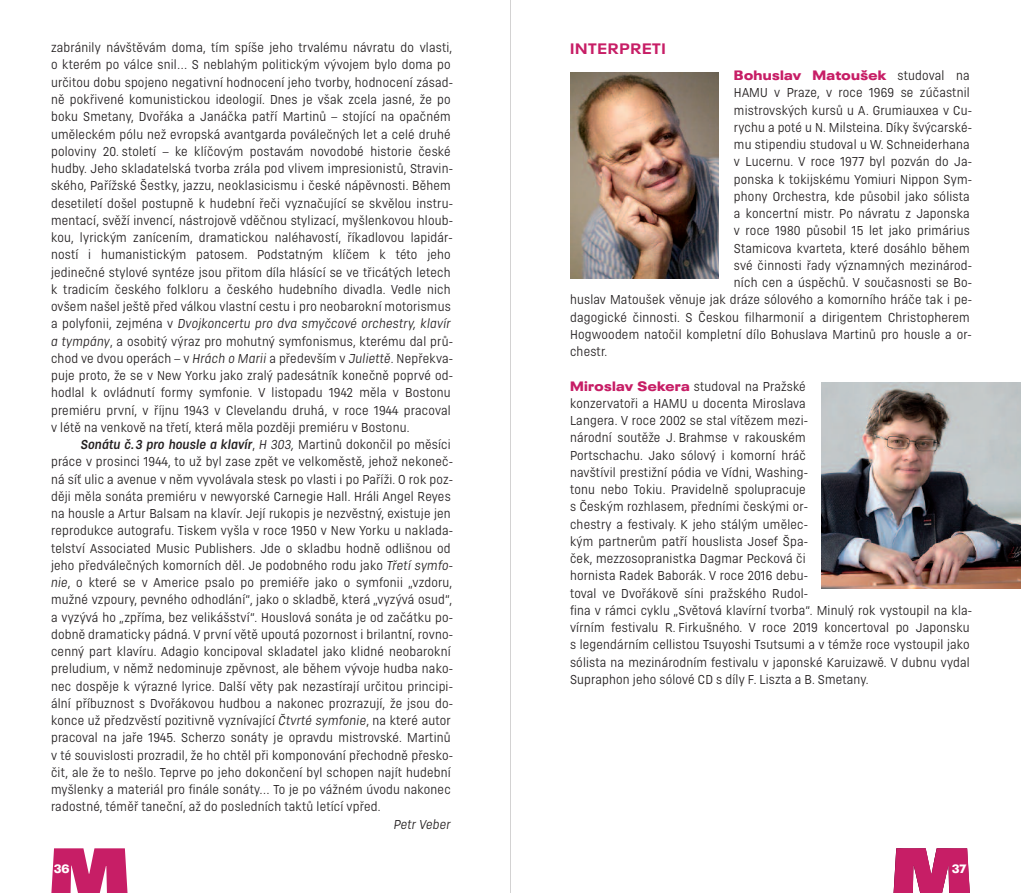
<style>
.page{position:relative;width:1021px;height:893px;background:#fff}
.page>*{position:absolute;margin:0;border:0;box-sizing:border-box;transform-origin:0 0}
.t1{font:700 15px "Neue Plak Extended";letter-spacing:.05em;color:#c71e66}
.t2{font:900 13.5px "Neue Plak Extended";letter-spacing:.025em;color:#c71e66}
.t3{font:12px/17.2px "Normatica";color:#231f20}
.t4{font:italic 12px "Normatica";color:#231f20}
.t5{font:900 12px "Neue Plak";color:#fff}
.s1{font-style:italic}
.s2{font-weight:500;font-style:italic}
.s3{font-family:"Normatica";font-weight:400;font-size:12px;color:#231f20}
.s4{font-family:"Neue Plak Extended";font-weight:900;font-size:13.5px;color:#c71e66}
</style>
<div class="page">
<svg style="left:893px;top:848px;width:77px;height:45px;background:#cc3b79"></svg>
<svg style="left:51px;top:848px;width:77px;height:45px;background:#cf407d"></svg>
<hr style="left:510px;top:0;width:1px;height:893px;background:#d3d2d2">
<img style="left:570px;top:72px;width:149px;height:207px">
<img style="left:821px;top:383px;width:199px;height:206px">
<p class="t3" style="left:51px;top:40px;width:403px">zabránily návštěvám doma, tím spíše jeho trvalému návratu do vlasti, o kterém po válce snil… S neblahým politickým vývojem bylo doma po určitou dobu spojeno negativní hodnocení jeho tvorby, hodnocení zásad&shy;ně pokřivené komunistickou ideologií. Dnes je však zcela jasné, že po boku Smetany, Dvořáka a Janáčka patří Martinů – stojící na opačném uměleckém pólu než evropská avantgarda poválečných let a celé druhé poloviny 20. století – ke klíčovým postavám novodobé historie české hudby. Jeho skladatelská tvorba zrála pod vlivem impresionistů, Stravin&shy;ského, Pařížské Šestky, jazzu, neoklasicismu i české nápěvnosti. Během desetiletí došel postupně k hudební řeči vyznačující se skvělou instru&shy;mentací, svěží invencí, nástrojově vděčnou stylizací, myšlenkovou hloub&shy;kou, lyrickým zanícením, dramatickou naléhavostí, říkadlovou lapidár&shy;ností i humanistickým patosem. Podstatným klíčem k této jeho jedinečné stylové syntéze jsou přitom díla hlásící se ve třicátých letech k tradicím českého folkloru a českého hudebního divadla. Vedle nich ovšem našel ještě před válkou vlastní cestu i pro neobarokní motorismus a polyfonii, zejména v <span class="s1">Dvojkoncertu pro dva smyčcové orchestry, klavír a tympány</span>, a osobitý výraz pro mohutný symfonismus, kterému dal prů&shy;chod ve dvou operách – v <span class="s1">Hrách o Marii</span> a především v <span class="s1">Juliettě</span>. Nepřekva&shy;puje proto, že se v New Yorku jako zralý padesátník konečně poprvé od&shy;hodlal k ovládnutí formy symfonie. V listopadu 1942 měla v Bostonu premiéru první, v říjnu 1943 v Clevelandu druhá, v roce 1944 pracoval v létě na venkově na třetí, která měla později premiéru v Bostonu.</p>
<p class="t3" style="left:51px;top:437px;width:403px;text-indent:30px"><span class="s2">Sonátu č.3 pro housle a klavír</span>, <span class="s1">H 303,</span> Martinů dokončil po měsíci práce v prosinci 1944, to už byl zase zpět ve velkoměstě, jehož nekoneč&shy;ná síť ulic a avenue v něm vyvolávala stesk po vlasti i po Paříži. O rok poz&shy;ději měla sonáta premiéru v newyorské Carnegie Hall. Hráli Angel Reyes na housle a Artur Balsam na klavír. Její rukopis je nezvěstný, existuje jen reprodukce autografu. Tiskem vyšla v roce 1950 v New Yorku u naklada&shy;telství Associated Music Publishers. Jde o skladbu hodně odlišnou od jeho předválečných komorních děl. Je podobného rodu jako <span class="s1">Třetí symfo&shy;nie</span>, o které se v Americe psalo po premiéře jako o symfonii „vzdoru, mužné vzpoury, pevného odhodlání“, jako o skladbě, která „vyzývá osud“, a vyzývá ho „zpříma, bez velikášství“. Houslová sonáta je od začátku po&shy;dobně dramaticky pádná. V první větě upoutá pozornost i brilantní, rovno&shy;cenný part klavíru. Adagio koncipoval skladatel jako klidné neobarokní preludium, v němž nedominuje zpěvnost, ale během vývoje hudba nako&shy;nec dospěje k výrazné lyrice. Další věty pak nezastírají určitou principi&shy;ální příbuznost s Dvořákovou hudbou a nakonec prozrazují, že jsou do&shy;konce už předzvěstí pozitivně vyznívající <span class="s1">Čtvrté symfonie</span>, na které autor pracoval na jaře 1945. Scherzo sonáty je opravdu mistrovské. Martinů v té souvislosti prozradil, že ho chtěl při komponování přechodně přesko&shy;čit, ale že to nešlo. Teprve po jeho dokončení byl schopen najít hudební myšlenky a materiál pro finále sonáty… To je po vážném úvodu nakonec radostné, téměř taneční, až do posledních taktů letící vpřed.</p>
<p class="t4" style="left:394px;top:819px;width:59px">Petr Veber</p>
<p class="t5" style="left:54px;top:864px;width:17px">36</p>
<p class="t5" style="left:952px;top:864px;width:16px">37</p>
<p class="t1" style="left:570px;top:44px;width:97px">INTERPRETI</p>
<p class="t2" style="left:734px;top:71px;width:237px">bohuslav Matoušek <span class="s3">studoval na</span></p>
<p class="t3" style="left:734px;top:85px;width:237px">HAMU v Praze, v roce 1969 se zúčastnil</p>
<p class="t3" style="left:734px;top:102px;width:240px">mistrovských kursů u A. Grumiauxea v Cu-</p>
<p class="t3" style="left:734px;top:119px;width:240px">rychu a poté u N. Milsteina. Díky švýcarské-</p>
<p class="t3" style="left:734px;top:137px;width:237px">mu stipendiu studoval u W. Schneiderhana</p>
<p class="t3" style="left:734px;top:154px;width:240px">v Lucernu. V roce 1977 byl pozván do Ja-</p>
<p class="t3" style="left:734px;top:171px;width:240px">ponska k tokijskému Yomiuri Nippon Sym-</p>
<p class="t3" style="left:734px;top:188px;width:237px">phony Orchestra, kde působil jako sólista</p>
<p class="t3" style="left:734px;top:206px;width:237px">a koncertní mistr. Po návratu z Japonska</p>
<p class="t3" style="left:734px;top:223px;width:237px">v roce 1980 působil 15 let jako primárius</p>
<p class="t3" style="left:734px;top:240px;width:237px">Stamicova kvarteta, které dosáhlo během</p>
<p class="t3" style="left:734px;top:257px;width:240px">své činnosti řady významných mezinárod-</p>
<p class="t3" style="left:734px;top:275px;width:240px">ních cen a úspěchů. V současnosti se Bo-</p>
<p class="t3" style="left:570px;top:292px;width:403px">huslav Matoušek věnuje jak dráze sólového a komorního hráče tak i pe-</p>
<p class="t3" style="left:570px;top:309px;width:401px">dagogické činnosti. S Českou filharmonií a dirigentem Christopherem</p>
<p class="t3" style="left:570px;top:326px;width:403px">Hogwoodem natočil kompletní dílo Bohuslava Martinů pro housle a or-</p>
<p class="t3" style="left:570px;top:344px;width:39px">chestr.</p>
<p class="t3" style="left:570px;top:378px;width:403px"><span class="s4">Miroslav sekera</span> studoval na Pražské<br>konzervatoři a HAMU u docenta Miroslava<br>Langera. V roce 2002 se stal vítězem mezi-<br>národní soutěže J. Brahmse v rakouském<br>Portschachu. Jako sólový i komorní hráč<br>navštívil prestižní pódia ve Vídni, Washing-<br>tonu nebo Tokiu. Pravidelně spolupracuje<br>s Českým rozhlasem, předními českými or-<br>chestry a festivaly. K jeho stálým umělec-<br>kým partnerům patří houslista Josef Špa-<br>ček, mezzosopranistka Dagmar Pecková či<br>hornista Radek Baborák. V roce 2016 debu-<br>toval ve Dvořákově síni pražského Rudol-<br>fina v rámci cyklu „Světová klavírní tvorba“. Minulý rok vystoupil na kla&shy;vírním festivalu R. Firkušného. V roce 2019 koncertoval po Japonsku s legendárním cellistou Tsuyoshi Tsutsumi a v témže roce vystoupil jako sólista na mezinárodním festivalu v japonské Karuizawě. V dubnu vydal Supraphon jeho sólové CD s díly F. Liszta a B. Smetany.</p>
</div>
